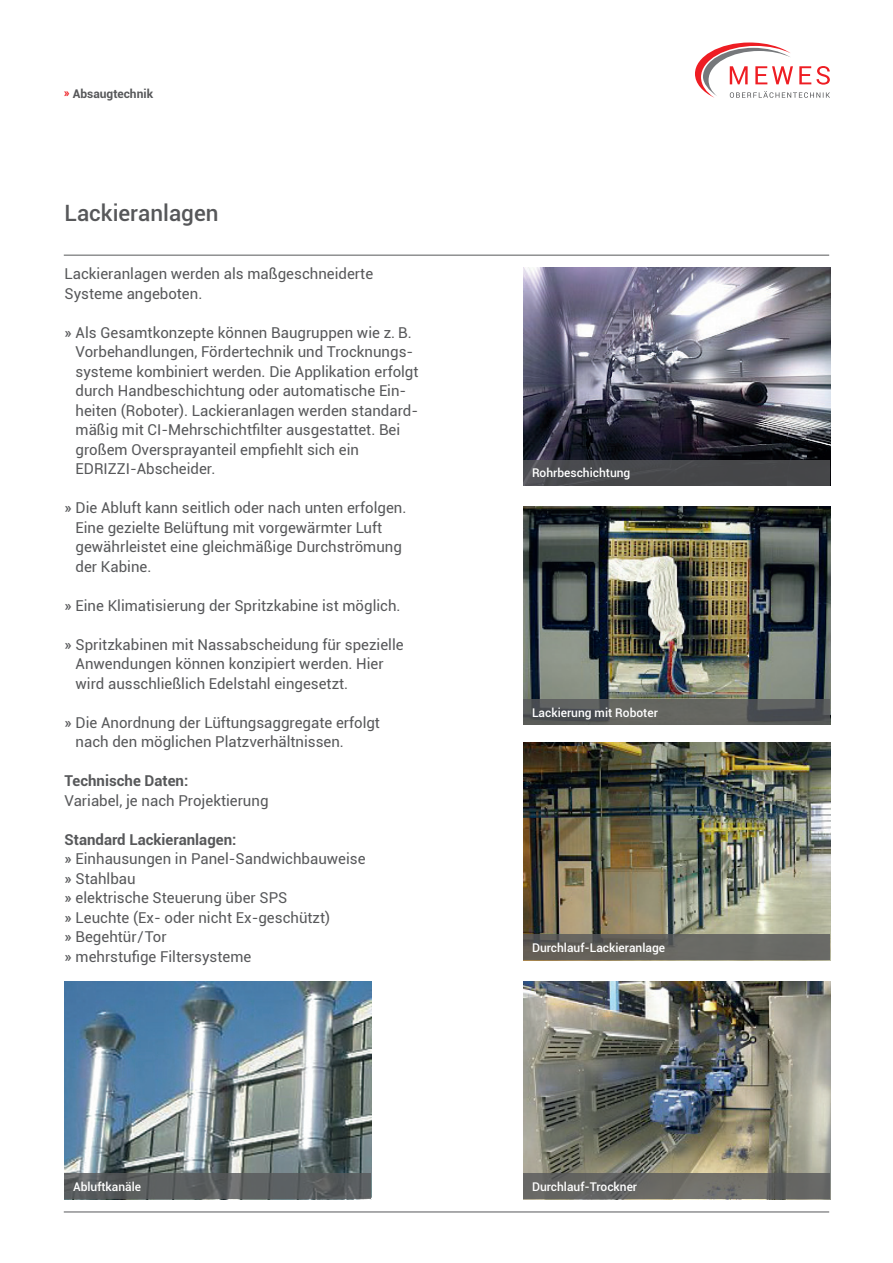
<style>
.page{position:relative;width:893px;height:1263px;background:#fff}
.page>*{position:absolute;margin:0;border:0;box-sizing:border-box;transform-origin:0 0}
.t1{font:500 22.5px "Roboto";color:#57585a}
.t2{font:15px/19.5px "Roboto";color:#57585a}
.t3{font:700 15px "Roboto";color:#57585a}
.t4{font:500 12px "Roboto";color:#fff}
.t5{font:700 12px "Roboto";color:#57585a}
.s1{color:#ee1d23}
.s2{font-weight:500}
.s3{font-weight:700}
</style>
<div class="page">
<svg style="left:695px;top:43px;width:135px;height:55px"></svg>
<hr style="left:64px;top:255px;width:765px;height:1px;background:#57585a">
<hr style="left:64px;top:1212px;width:765px;height:1px;background:#57585a">
<img style="left:65px;top:981px;width:306px;height:193px">
<img style="left:523px;top:268px;width:307px;height:192px">
<div style="left:523px;top:460px;width:307px;height:26px;background:linear-gradient(to right,#4c4d52,#434446)"></div>
<img style="left:523px;top:507px;width:307px;height:192px">
<svg style="left:523px;top:699px;width:307px;height:26px;fill:#606360"></svg>
<img style="left:523px;top:742px;width:307px;height:193px">
<svg style="left:523px;top:935px;width:307px;height:25px;fill:#686863"></svg>
<img style="left:523px;top:981px;width:307px;height:193px">
<svg style="left:523px;top:1174px;width:307px;height:25px;fill:#686764"></svg>
<svg style="left:65px;top:1174px;width:306px;height:25px;fill:#5c6061"></svg>
<p class="t5" style="left:64px;top:85px;width:91px"><span class="s1">»</span> Absaugtechnik</p>
<h1 class="t1" style="left:65px;top:197px;width:155px">Lackieranlagen</h1>
<p class="t2" style="left:65px;top:263px;width:310px">Lackieranlagen werden als maßgeschneiderte<br>Systeme angeboten.</p>
<p class="t2" style="left:76px;top:322px;width:344px;text-indent:-11px"><span class="s2">»</span> Als Gesamtkonzepte können Baugruppen wie z. B.<br>Vorbehandlungen, Fördertechnik und Trocknungs&shy;systeme kombiniert werden. Die Applikation erfolgt durch Handbeschichtung oder automatische Ein&shy;heiten (Roboter). Lackieranlagen werden standard&shy;mäßig mit CI-Mehrschichtfilter ausgestattet. Bei großem Oversprayanteil empfiehlt sich ein EDRIZZI-Abscheider.</p>
<p class="t2" style="left:76px;top:497px;width:332px;text-indent:-11px"><span class="s2">»</span> Die Abluft kann seitlich oder nach unten erfolgen.<br>Eine gezielte Belüftung mit vorgewärmter Luft gewährleistet eine gleichmäßige Durchströmung der Kabine.</p>
<p class="t2" style="left:65px;top:595px;width:338px"><span class="s2">»</span> Eine Klimatisierung der Spritzkabine ist möglich.</p>
<p class="t2" style="left:76px;top:634px;width:330px;text-indent:-11px"><span class="s2">»</span> Spritzkabinen mit Nassabscheidung für spezielle<br>Anwendungen können konzipiert werden. Hier wird ausschließlich Edelstahl eingesetzt.</p>
<p class="t2" style="left:76px;top:712px;width:306px;text-indent:-11px"><span class="s2">»</span> Die Anordnung der Lüftungsaggregate erfolgt nach den möglichen Platzverhältnissen.</p>
<p class="t3" style="left:65px;top:770px;width:125px">Technische Daten:</p>
<p class="t2" style="left:65px;top:790px;width:205px">Variabel, je nach Projektierung</p>
<p class="t2" style="left:65px;top:829px;width:302px"><span class="s3">Standard Lackieranlagen:<br></span><span class="s2">»</span> Einhausungen in Panel-Sandwichbauweise <span class="s2">»</span> Stahlbau<br><span class="s2">»</span> elektrische Steuerung über SPS<br><span class="s2">»</span> Leuchte (Ex- oder nicht Ex-geschützt)<br><span class="s2">»</span> Begehtür/Tor<br><span class="s2">»</span> mehrstufige Filtersysteme</p>
<p class="t4" style="left:532px;top:465px;width:100px">Rohrbeschichtung</p>
<p class="t4" style="left:532px;top:704px;width:127px">Lackierung mit Roboter</p>
<p class="t4" style="left:532px;top:939px;width:135px">Durchlauf-Lackieranlage</p>
<p class="t4" style="left:73px;top:1178px;width:69px">Abluftkanäle</p>
<p class="t4" style="left:532px;top:1178px;width:107px">Durchlauf-Trockner</p>
</div>
